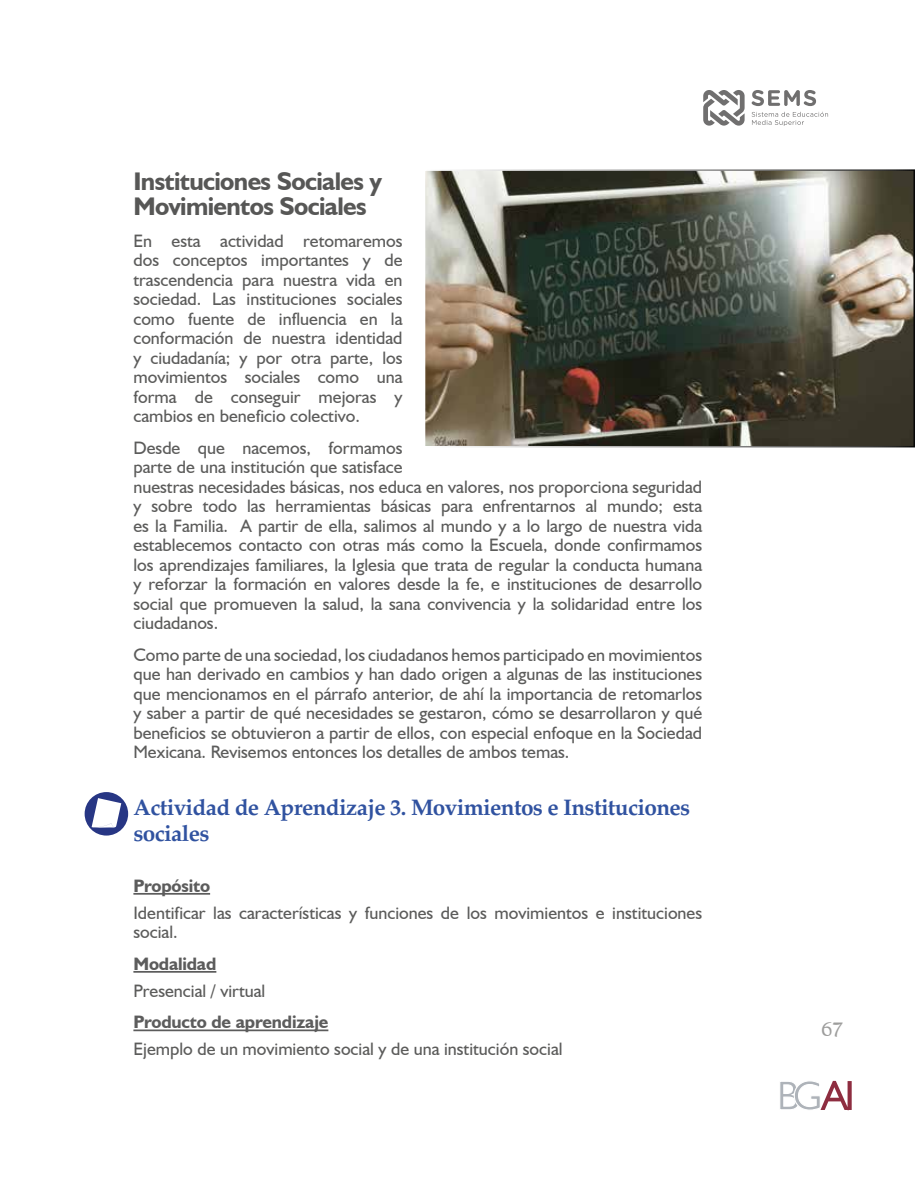
<style>
.page{position:relative;width:915px;height:1191px;background:#fff}
.page>*{position:absolute;margin:0;border:0;box-sizing:border-box;transform-origin:0 0}
.t1{font:700 25.5px/25.5px "Humanist 521 BT";letter-spacing:-.025em;color:#575756}
.t2{font:700 22.5px/25.5px "Palatino";letter-spacing:-.025em;color:#3052a0}
.t3{font:700 21px "Californian FB";color:#9d9d9c}
.t4{font:18px/19.5px "Humanist 521 BT";color:#5c5c5b;text-align:justify}
.t5{font:700 18px "Humanist 521 BT";letter-spacing:-.01em;color:#5c5c5c}
</style>
<div class="page">
<svg style="left:703px;top:90px;width:41px;height:36px"></svg>
<svg style="left:751px;top:90px;width:64px;height:16px"></svg>
<svg style="left:751px;top:112px;width:76px;height:14px"></svg>
<svg style="left:780px;top:1080px;width:71px;height:31px"></svg>
<hr style="left:133px;top:893px;width:77px;height:1px;background:#5c5c5c">
<hr style="left:133px;top:971px;width:83px;height:1px;background:#5c5c5c">
<hr style="left:133px;top:1029px;width:195px;height:2px;background:#5c5c5c">
<img style="left:426px;top:172px;width:485px;height:272px">
<div style="left:423px;top:169px;width:491px;height:278px;border:2px solid #fff"></div>
<div style="left:85px;top:792px;width:43px;height:43px;background:#273684;border-radius:50%"></div>
<svg style="left:92px;top:798px;width:29px;height:29px"></svg>
<h1 class="t1" style="left:133px;top:167px;width:250px">Instituciones Sociales y<br>Movimientos Sociales</h1>
<p class="t4" style="left:133px;top:230px;width:270px">En esta actividad retomaremos dos conceptos importantes y de trascendencia para nuestra vida en sociedad. Las instituciones sociales como fuente de influencia en la conformación de nuestra identidad y ciudadanía; y por otra parte, los movimientos sociales como una forma de conseguir mejoras y cambios en beneficio colectivo.</p>
<p class="t4" style="left:133px;top:437px;width:570px;text-align:left">Desde que nacemos, formamos<br>parte de una institución que satisface<br>nuestras necesidades básicas, nos educa en valores, nos proporciona seguridad y sobre todo las herramientas básicas para enfrentarnos al mundo; esta es la Familia. A partir de ella, salimos al mundo y a lo largo de nuestra vida establecemos contacto con otras más como la Escuela, donde confirmamos los aprendizajes familiares, la Iglesia que trata de regular la conducta humana y reforzar la formación en valores desde la fe, e instituciones de desarrollo social que promueven la salud, la sana convivencia y la solidaridad entre los ciudadanos.</p>
<p class="t4" style="left:133px;top:644px;width:570px">Como parte de una sociedad, los ciudadanos hemos participado en movimientos que han derivado en cambios y han dado origen a algunas de las instituciones que mencionamos en el párrafo anterior, de ahí la importancia de retomarlos y saber a partir de qué necesidades se gestaron, cómo se desarrollaron y qué beneficios se obtuvieron a partir de ellos, con especial enfoque en la Sociedad Mexicana. Revisemos entonces los detalles de ambos temas.</p>
<p class="t2" style="left:133px;top:794px;width:558px">Actividad de Aprendizaje 3. Movimientos e Instituciones sociales</p>
<p class="t5" style="left:133px;top:874px;width:78px">Propósito</p>
<p class="t4" style="left:133px;top:902px;width:570px">Identificar las características y funciones de los movimientos e instituciones social.</p>
<p class="t5" style="left:133px;top:952px;width:84px">Modalidad</p>
<p class="t4" style="left:133px;top:980px;width:133px">Presencial / virtual</p>
<p class="t5" style="left:133px;top:1011px;width:196px">Producto de aprendizaje</p>
<p class="t4" style="left:133px;top:1039px;width:430px">Ejemplo de un movimiento social y de una institución social</p>
<p class="t3" style="left:821px;top:1017px;width:22px">67</p>
</div>
